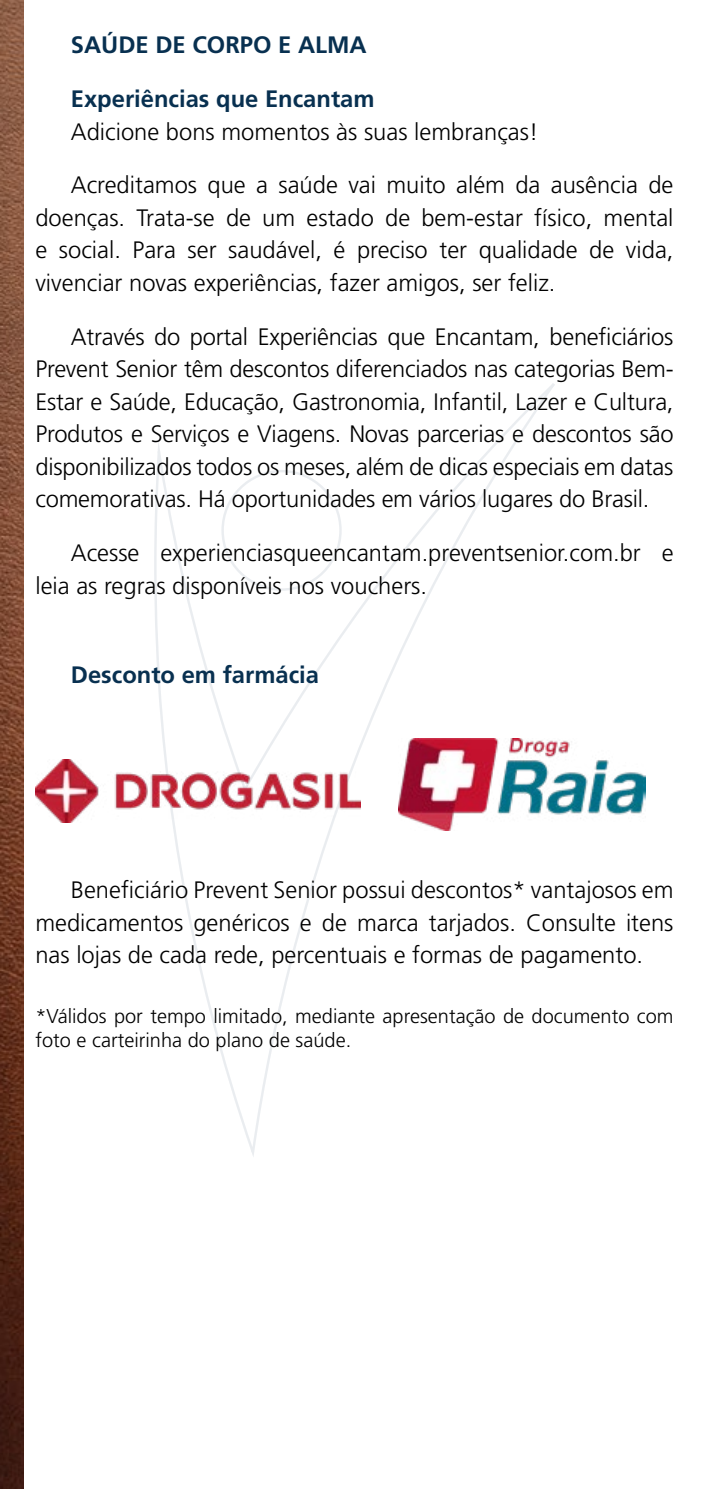
<style>
.page{position:relative;width:709px;height:1489px;background:#fff}
.page>*{position:absolute;margin:0;border:0;box-sizing:border-box;transform-origin:0 0}
.t1{font:300 23.75px/32.5px "Frutiger LT Std";color:#000;text-align:justify}
.t2{font:700 23.75px "Frutiger LT Std";color:#083050}
.t3{font:300 20px/24px "Frutiger LT Std";color:#000}
</style>
<div class="page">
<img style="left:0;top:0;width:24px;height:1488px">
<svg style="left:154px;top:383px;width:401px;height:774px"></svg>
<img style="left:398px;top:738px;width:247px;height:92px">
<img style="left:35px;top:759px;width:325px;height:63px">
<p class="t2" style="left:71px;top:31px;width:297px">SAÚDE DE CORPO E ALMA</p>
<p class="t2" style="left:71px;top:85px;width:305px">Experiências que Encantam</p>
<p class="t1" style="left:71px;top:115px;width:469px">Adicione bons momentos às suas lembranças!</p>
<p class="t1" style="left:35px;top:169px;width:639px;text-indent:35px">Acreditamos que a saúde vai muito além da ausência de doenças. Trata-se de um estado de bem-estar físico, mental e social. Para ser saudável, é preciso ter qualidade de vida, vivenciar novas experiências, fazer amigos, ser feliz.</p>
<p class="t1" style="left:35px;top:320px;width:639px;text-indent:35px">Através do portal Experiências que Encantam, beneficiários Prevent Senior têm descontos diferenciados nas categorias Bem-Estar e Saúde, Educação, Gastronomia, Infantil, Lazer e Cultura, Produtos e Serviços e Viagens. Novas parcerias e descontos são disponibilizados todos os meses, além de dicas especiais em datas comemorativas. Há oportunidades em vários lugares do Brasil.</p>
<p class="t1" style="left:35px;top:537px;width:639px;text-indent:35px">Acesse experienciasqueencantam.preventsenior.com.br e leia as regras disponíveis nos vouchers.</p>
<p class="t2" style="left:71px;top:660px;width:250px">Desconto em farmácia</p>
<p class="t1" style="left:35px;top:874px;width:639px;text-indent:35px">Beneficiário Prevent Senior possui descontos* vantajosos em medicamentos genéricos e de marca tarjados. Consulte itens nas lojas de cada rede, percentuais e formas de pagamento.</p>
<p class="t3" style="left:35px;top:1004px;width:639px">*Válidos por tempo limitado, mediante apresentação de documento com foto e carteirinha do plano de saúde.</p>
</div>
